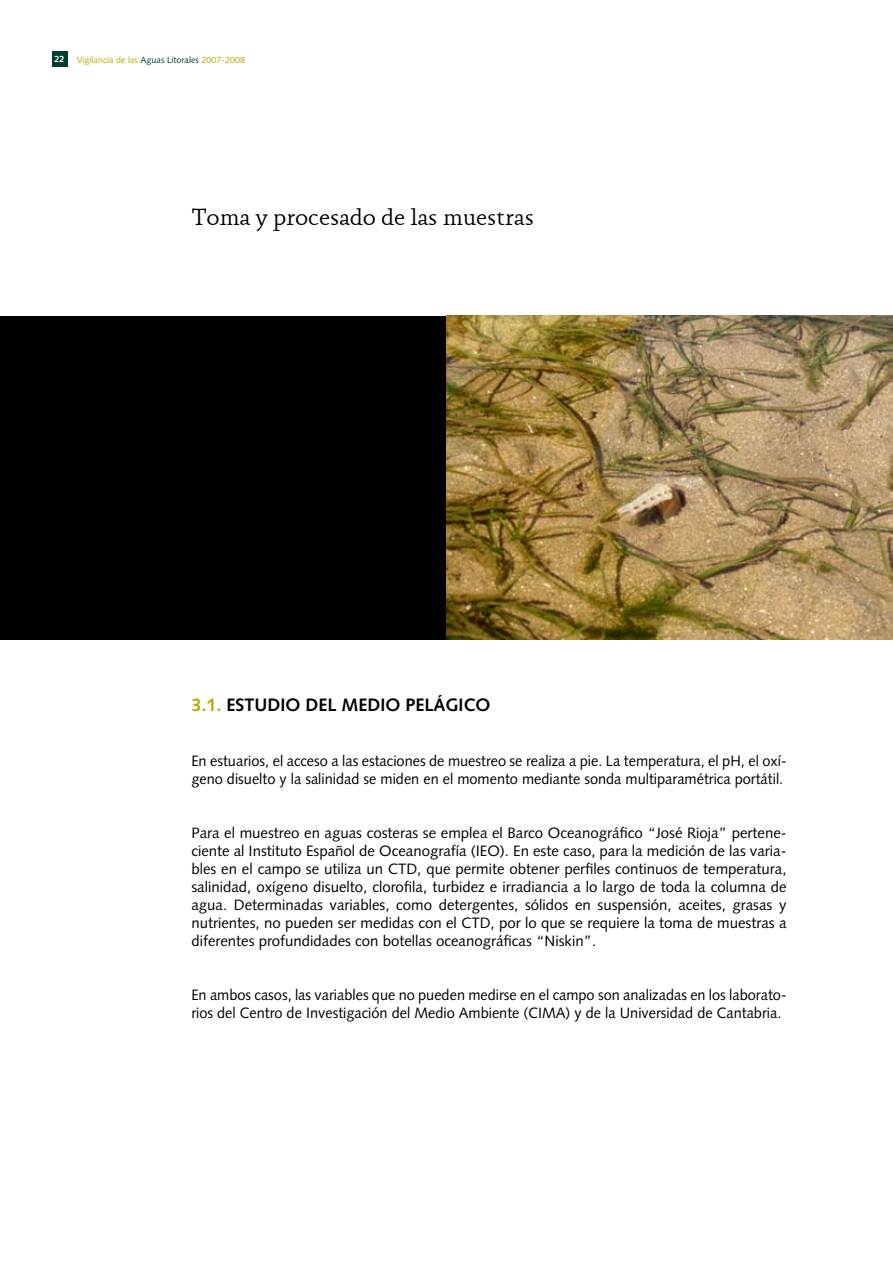
<style>
.page{position:relative;width:893px;height:1263px;background:#fff}
.page>*{position:absolute;margin:0;border:0;box-sizing:border-box;transform-origin:0 0}
.t1{font:300 24px "Absara";letter-spacing:-.01em;color:#000}
.t2{font:700 18px "Syntax";color:#000}
.t3{font:15px/18px "Syntax";color:#000}
.t4{font:9px "Syntax";color:#b5aa00}
.t5{font:700 9px "Syntax";color:#fff}
.s1{color:#003f35}
.s2{color:#b5aa00}
</style>
<div class="page">
<div style="left:52px;top:51px;width:15px;height:16px;background:#003f35"></div>
<div style="left:0;top:316px;width:446px;height:324px;background:#000"></div>
<img style="left:446px;top:316px;width:447px;height:324px">
<p class="t5" style="left:55px;top:54px;width:12px">22</p>
<p class="t4" style="left:77px;top:54px;width:170px">Vigilancia de las <span class="s1">Aguas Litorales</span> 2007-2008</p>
<h1 class="t1" style="left:191px;top:205px;width:344px">Toma y procesado de las muestras</h1>
<p class="t2" style="left:191px;top:695px;width:56px"><span class="s2">3.1.</span> ESTUDIO</p>
<p class="t2" style="left:305px;top:695px;width:11px">DEL</p>
<p class="t2" style="left:341px;top:695px;width:13px">MEDIO</p>
<p class="t2" style="left:405px;top:695px;width:52px">PELÁGICO</p>
<p class="t3" style="left:191px;top:751px;width:597px">En estuarios, el acceso a las estaciones de muestreo se realiza a pie. La temperatura, el pH, el oxí&shy;geno disuelto y la salinidad se miden en el momento mediante sonda multiparamétrica portátil.</p>
<p class="t3" style="left:191px;top:823px;width:597px;text-align:justify">Para el muestreo en aguas costeras se emplea el Barco Oceanográfico “José Rioja” pertene&shy;ciente al Instituto Español de Oceanografía (IEO). En este caso, para la medición de las varia&shy;bles en el campo se utiliza un CTD, que permite obtener perfiles continuos de temperatura, salinidad, oxígeno disuelto, clorofila, turbidez e irradiancia a lo largo de toda la columna de agua. Determinadas variables, como detergentes, sólidos en suspensión, aceites, grasas y nutrientes, no pueden ser medidas con el CTD, por lo que se requiere la toma de muestras a diferentes profundidades con botellas oceanográficas “Niskin”.</p>
<p class="t3" style="left:191px;top:985px;width:597px">En ambos casos, las variables que no pueden medirse en el campo son analizadas en los laborato&shy;rios del Centro de Investigación del Medio Ambiente (CIMA) y de la Universidad de Cantabria.</p>
</div>
